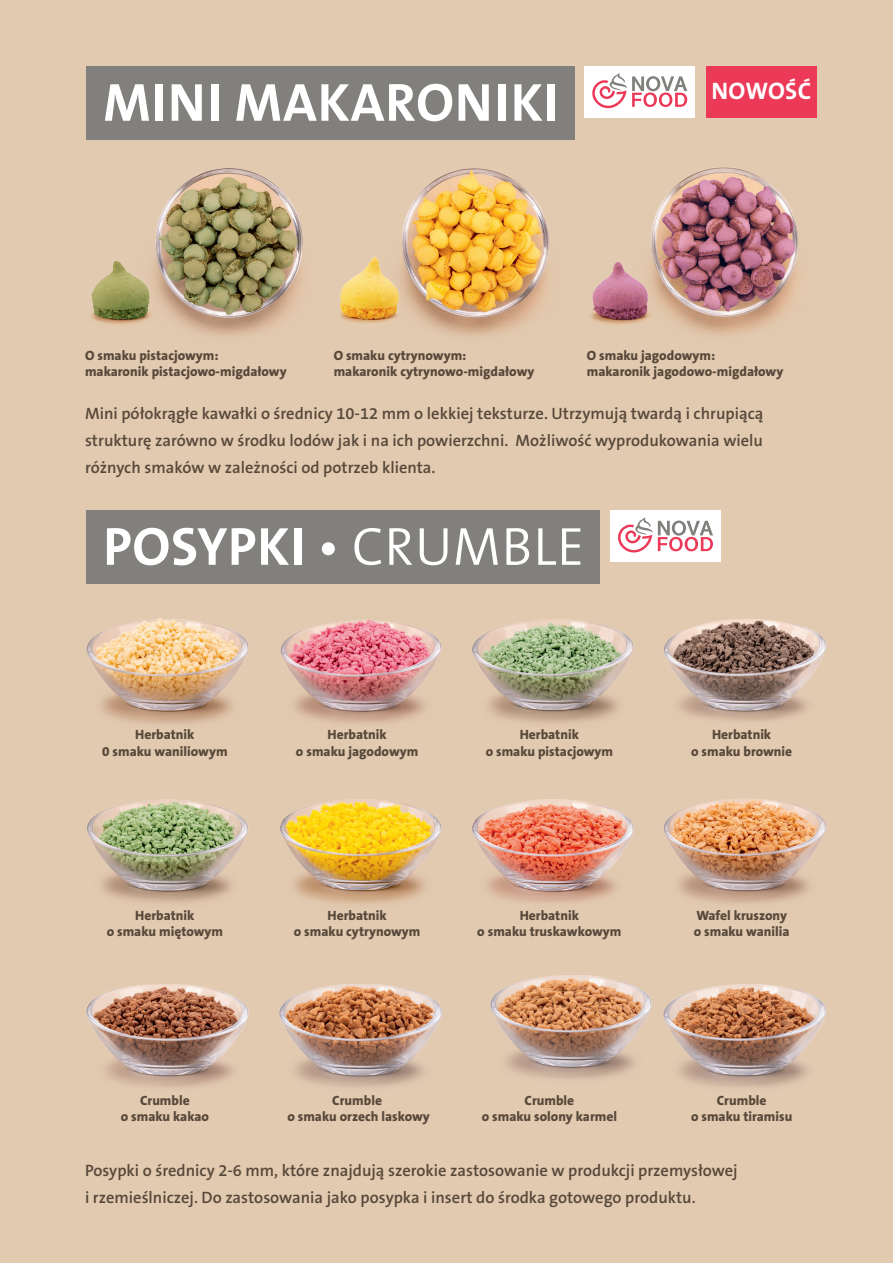
<style>
.page{position:relative;width:893px;height:1263px;background:#e1cab0}
.page>*{position:absolute;margin:0;border:0;box-sizing:border-box;transform-origin:0 0}
.t1{font:700 54px "The Sans B W7";letter-spacing:.015em;color:#fff}
.t2{font:700 24px "The Sans B W7";letter-spacing:.01em;color:#fff}
.t3{font:600 16.5px "The Sans B W6";color:#58483a}
.t4{font:800 13.5px "The Sans B W8";color:#58483a}
.s1{font-family:"The Sans B W5 Plain";font-weight:400}
.s2{font-family:"The Sans B W4";font-weight:300}
</style>
<div class="page">
<div style="left:584px;top:66px;width:111px;height:51px;background:#fff"></div>
<div style="left:706px;top:66px;width:111px;height:51px;background:#ec3958"></div>
<svg style="left:592px;top:73px;width:95px;height:35px"></svg>
<div style="left:610px;top:510px;width:111px;height:52px;background:#fff"></div>
<svg style="left:618px;top:517px;width:95px;height:35px"></svg>
<div style="left:86px;top:66px;width:489px;height:74px;background:#82807d"></div>
<div style="left:86px;top:510px;width:514px;height:74px;background:#82807d"></div>
<img style="left:155px;top:168px;width:148px;height:168px">
<img style="left:401px;top:168px;width:148px;height:168px">
<img style="left:651px;top:167px;width:148px;height:168px">
<img style="left:91px;top:244px;width:78px;height:92px">
<img style="left:340px;top:244px;width:77px;height:92px">
<img style="left:590px;top:244px;width:78px;height:91px">
<img style="left:86px;top:799px;width:163px;height:104px">
<img style="left:280px;top:799px;width:162px;height:105px">
<img style="left:663px;top:799px;width:164px;height:104px">
<img style="left:471px;top:799px;width:163px;height:104px">
<img style="left:663px;top:619px;width:164px;height:102px">
<img style="left:280px;top:619px;width:162px;height:104px">
<img style="left:472px;top:619px;width:162px;height:104px">
<img style="left:86px;top:618px;width:163px;height:106px">
<img style="left:279px;top:984px;width:163px;height:103px">
<img style="left:86px;top:984px;width:163px;height:103px">
<img style="left:670px;top:984px;width:157px;height:103px">
<img style="left:490px;top:975px;width:180px;height:104px">
<p class="t1" style="left:103px;top:68px;width:457px">MINI MAKARONIKI</p>
<p class="t2" style="left:711px;top:76px;width:101px">NOWOŚĆ</p>
<p class="t4" style="left:85px;top:347px;width:135px">O smaku pistacjowym:</p>
<p class="t4" style="left:85px;top:363px;width:203px">makaronik pistacjowo-migdałowy</p>
<p class="t4" style="left:334px;top:347px;width:134px">O smaku cytrynowym:</p>
<p class="t4" style="left:334px;top:363px;width:202px">makaronik cytrynowo-migdałowy</p>
<p class="t4" style="left:587px;top:347px;width:130px">O smaku jagodowym:</p>
<p class="t4" style="left:587px;top:363px;width:198px">makaronik jagodowo-migdałowy</p>
<p class="t3" style="left:85px;top:403px;width:680px">Mini półokrągłe kawałki o średnicy 10-12 mm o lekkiej teksturze. Utrzymują twardą i chrupiącą</p>
<p class="t3" style="left:85px;top:430px;width:679px">strukturę zarówno w środku lodów jak i na ich powierzchni. Możliwość wyprodukowania wielu</p>
<p class="t3" style="left:85px;top:457px;width:352px">różnych smaków w zależności od potrzeb klienta.</p>
<p class="t1" style="left:103px;top:512px;width:483px">POSYPKI <span class="s1">•</span> <span class="s2">CRUMBLE</span></p>
<p class="t4" style="left:135px;top:726px;width:61px">Herbatnik</p>
<p class="t4" style="left:102px;top:742px;width:127px">0 smaku waniliowym</p>
<p class="t4" style="left:328px;top:726px;width:61px">Herbatnik</p>
<p class="t4" style="left:296px;top:742px;width:124px">o smaku jagodowym</p>
<p class="t4" style="left:520px;top:726px;width:61px">Herbatnik</p>
<p class="t4" style="left:486px;top:742px;width:129px">o smaku pistacjowym</p>
<p class="t4" style="left:712px;top:726px;width:61px">Herbatnik</p>
<p class="t4" style="left:691px;top:742px;width:103px">o smaku brownie</p>
<p class="t4" style="left:135px;top:906px;width:61px">Herbatnik</p>
<p class="t4" style="left:107px;top:922px;width:118px">o smaku miętowym</p>
<p class="t4" style="left:328px;top:906px;width:61px">Herbatnik</p>
<p class="t4" style="left:294px;top:922px;width:128px">o smaku cytrynowym</p>
<p class="t4" style="left:520px;top:906px;width:61px">Herbatnik</p>
<p class="t4" style="left:477px;top:922px;width:146px">o smaku truskawkowym</p>
<p class="t4" style="left:696px;top:906px;width:92px">Wafel kruszony</p>
<p class="t4" style="left:694px;top:922px;width:97px">o smaku wanilia</p>
<p class="t4" style="left:140px;top:1091px;width:51px">Crumble</p>
<p class="t4" style="left:121px;top:1107px;width:90px">o smaku kakao</p>
<p class="t4" style="left:332px;top:1091px;width:51px">Crumble</p>
<p class="t4" style="left:287px;top:1107px;width:144px">o smaku orzech laskowy</p>
<p class="t4" style="left:525px;top:1091px;width:51px">Crumble</p>
<p class="t4" style="left:482px;top:1107px;width:137px">o smaku solony karmel</p>
<p class="t4" style="left:717px;top:1091px;width:51px">Crumble</p>
<p class="t4" style="left:691px;top:1107px;width:103px">o smaku tiramisu</p>
<p class="t3" style="left:85px;top:1160px;width:654px">Posypki o średnicy 2-6 mm, które znajdują szerokie zastosowanie w produkcji przemysłowej</p>
<p class="t3" style="left:85px;top:1187px;width:612px">i rzemieślniczej. Do zastosowania jako posypka i insert do środka gotowego produktu.</p>
</div>
